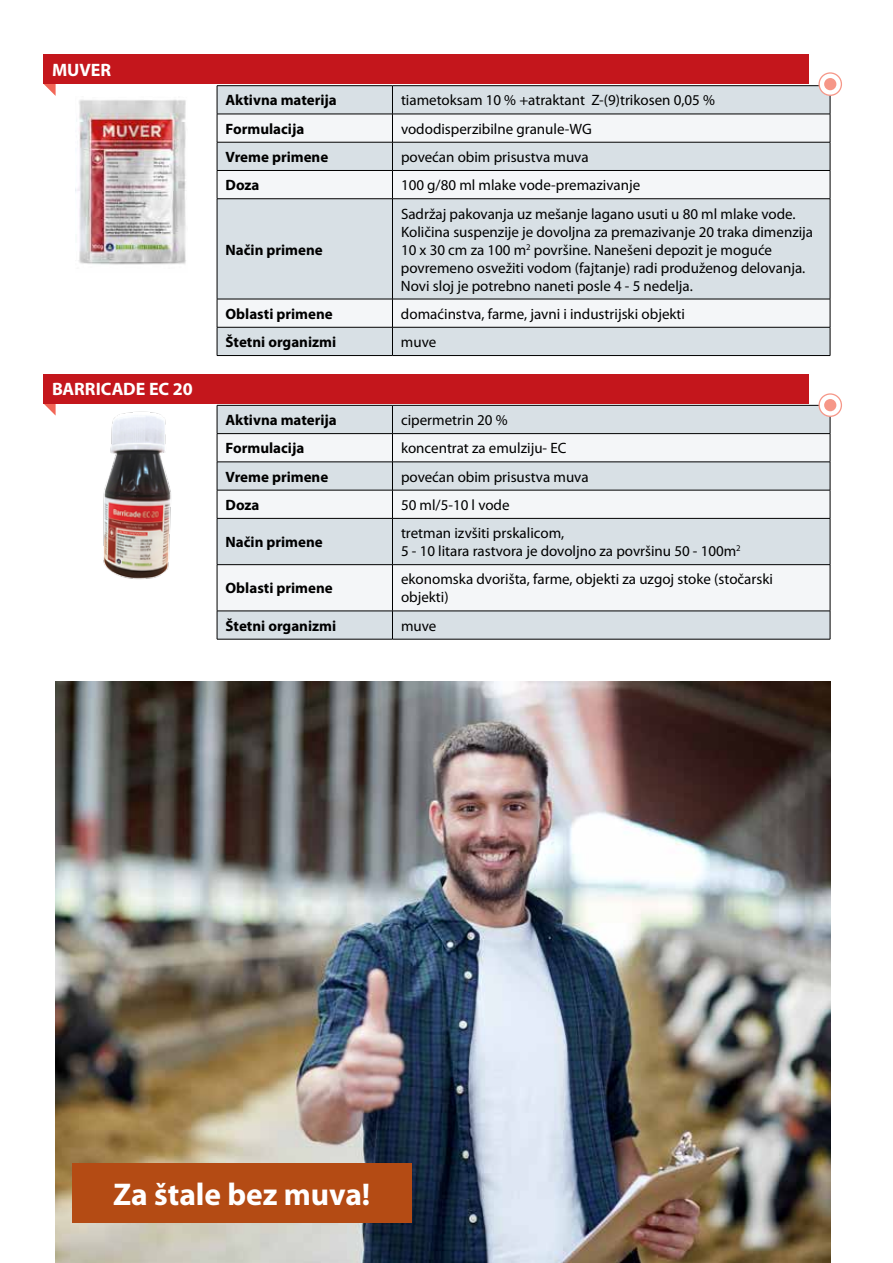
<style>
.page{position:relative;width:893px;height:1263px;background:#fff}
.page>*{position:absolute;margin:0;border:0;box-sizing:border-box;transform-origin:0 0}
.t1{font:700 31.5px "Myriad Pro";letter-spacing:-.005em;color:#fff}
.t2{font:700 18px "Myriad Pro";letter-spacing:-.005em;color:#fff}
.t3{font:15px/18px "Myriad Pro";color:#000}
.t4{font:700 15px "Myriad Pro";color:#000}
</style>
<div class="page">
<img style="left:56px;top:681px;width:774px;height:582px">
<div style="left:218px;top:86px;width:612px;height:269px;background:#d8e0e5"></div>
<svg style="left:218px;top:115px;width:612px;height:212px;fill:#d8e0e5"></svg>
<hr style="left:217px;top:85px;width:175px;height:1px;background:#000">
<hr style="left:392px;top:85px;width:438px;height:1px;background:#000">
<hr style="left:217px;top:114px;width:175px;height:1px;background:#000">
<hr style="left:392px;top:114px;width:438px;height:1px;background:#000">
<hr style="left:217px;top:142px;width:175px;height:1px;background:#000">
<hr style="left:392px;top:142px;width:438px;height:1px;background:#000">
<hr style="left:217px;top:170px;width:175px;height:1px;background:#000">
<svg style="left:217px;top:86px;width:1px;height:112px"></svg>
<hr style="left:392px;top:170px;width:438px;height:1px;background:#000">
<svg style="left:392px;top:86px;width:1px;height:112px"></svg>
<svg style="left:830px;top:96px;width:1px;height:103px"></svg>
<hr style="left:217px;top:198px;width:175px;height:1px;background:#000">
<hr style="left:217px;top:199px;width:1px;height:100px;background:#000">
<hr style="left:392px;top:198px;width:438px;height:1px;background:#000">
<hr style="left:392px;top:199px;width:1px;height:100px;background:#000">
<hr style="left:830px;top:199px;width:1px;height:100px;background:#000">
<hr style="left:217px;top:299px;width:175px;height:1px;background:#000">
<hr style="left:392px;top:299px;width:438px;height:1px;background:#000">
<hr style="left:217px;top:327px;width:175px;height:1px;background:#000">
<svg style="left:217px;top:299px;width:1px;height:56px"></svg>
<hr style="left:392px;top:327px;width:438px;height:1px;background:#000">
<svg style="left:392px;top:299px;width:1px;height:56px"></svg>
<svg style="left:830px;top:299px;width:1px;height:56px"></svg>
<hr style="left:217px;top:355px;width:175px;height:1px;background:#000">
<hr style="left:392px;top:355px;width:438px;height:1px;background:#000">
<svg style="left:44px;top:84px;width:12px;height:12px"></svg>
<svg style="left:44px;top:403px;width:12px;height:13px"></svg>
<div style="left:44px;top:54px;width:765px;height:30px;background:#c4161c"></div>
<div style="left:44px;top:374px;width:765px;height:29px;background:#c4161c"></div>
<div style="left:72px;top:1163px;width:339px;height:60px;background:#b44b14"></div>
<div style="left:218px;top:406px;width:612px;height:233px;background:#d8e0e5"></div>
<svg style="left:218px;top:434px;width:612px;height:177px;fill:#f4f6f8"></svg>
<hr style="left:217px;top:405px;width:175px;height:1px;background:#000">
<hr style="left:392px;top:405px;width:438px;height:1px;background:#000">
<hr style="left:217px;top:433px;width:175px;height:1px;background:#000">
<hr style="left:392px;top:433px;width:438px;height:1px;background:#000">
<hr style="left:217px;top:462px;width:175px;height:1px;background:#000">
<hr style="left:392px;top:462px;width:438px;height:1px;background:#000">
<hr style="left:217px;top:490px;width:175px;height:1px;background:#000">
<svg style="left:217px;top:405px;width:1px;height:113px"></svg>
<hr style="left:392px;top:490px;width:438px;height:1px;background:#000">
<svg style="left:392px;top:405px;width:1px;height:113px"></svg>
<svg style="left:830px;top:417px;width:1px;height:101px"></svg>
<hr style="left:217px;top:518px;width:175px;height:1px;background:#000">
<hr style="left:217px;top:519px;width:1px;height:45px;background:#000">
<hr style="left:392px;top:518px;width:438px;height:1px;background:#000">
<hr style="left:392px;top:519px;width:1px;height:45px;background:#000">
<hr style="left:830px;top:519px;width:1px;height:45px;background:#000">
<hr style="left:217px;top:564px;width:175px;height:1px;background:#000">
<hr style="left:217px;top:565px;width:1px;height:46px;background:#000">
<hr style="left:392px;top:564px;width:438px;height:1px;background:#000">
<hr style="left:392px;top:565px;width:1px;height:46px;background:#000">
<hr style="left:830px;top:565px;width:1px;height:46px;background:#000">
<hr style="left:217px;top:611px;width:175px;height:1px;background:#000">
<svg style="left:217px;top:611px;width:1px;height:28px"></svg>
<hr style="left:392px;top:611px;width:438px;height:1px;background:#000">
<svg style="left:392px;top:611px;width:1px;height:28px"></svg>
<svg style="left:830px;top:611px;width:1px;height:28px"></svg>
<hr style="left:217px;top:639px;width:175px;height:1px;background:#000">
<hr style="left:392px;top:639px;width:438px;height:1px;background:#000">
<img style="left:75px;top:99px;width:111px;height:166px">
<img style="left:94px;top:403px;width:82px;height:176px">
<svg style="left:819px;top:394px;width:22px;height:22px"></svg>
<div style="left:818px;top:393px;width:24px;height:24px;border:1px solid #f69788;border-radius:50%"></div>
<div style="left:824px;top:399px;width:12px;height:12px;background:#f69788;border-radius:50%"></div>
<svg style="left:819px;top:73px;width:22px;height:22px"></svg>
<div style="left:818px;top:72px;width:24px;height:24px;border:1px solid #f69788;border-radius:50%"></div>
<div style="left:824px;top:78px;width:12px;height:12px;background:#f69788;border-radius:50%"></div>
<p class="t2" style="left:52px;top:60px;width:61px">MUVER</p>
<p class="t2" style="left:52px;top:379px;width:142px">BARRICADE EC 20</p>
<p class="t4" style="left:226px;top:92px;width:113px">Aktivna materija</p>
<p class="t3" style="left:401px;top:92px;width:315px">tiametoksam 10 % +atraktant Z-(9)trikosen 0,05 %</p>
<p class="t4" style="left:226px;top:120px;width:80px">Formulacija</p>
<p class="t3" style="left:401px;top:120px;width:192px">vododisperzibilne granule-WG</p>
<p class="t4" style="left:226px;top:149px;width:104px">Vreme primene</p>
<p class="t3" style="left:401px;top:148px;width:189px">povećan obim prisustva muva</p>
<p class="t4" style="left:226px;top:177px;width:35px">Doza</p>
<p class="t3" style="left:401px;top:176px;width:241px">100 g/80 ml mlake vode-premazivanje</p>
<p class="t4" style="left:226px;top:241px;width:99px">Način primene</p>
<p class="t3" style="left:401px;top:205px;width:414px">Sadržaj pakovanja uz mešanje lagano usuti u 80 ml mlake vode.<br>Količina suspenzije je dovoljna za premazivanje 20 traka dimenzija 10 x 30 cm za 100 m<sup>2</sup> površine. Nanešeni depozit je moguće povremeno osvežiti vodom (fajtanje) radi produženog delovanja.<br>Novi sloj je potrebno naneti posle 4 - 5 nedelja.</p>
<p class="t4" style="left:226px;top:305px;width:109px">Oblasti primene</p>
<p class="t3" style="left:401px;top:305px;width:286px">domaćinstva, farme, javni i industrijski objekti</p>
<p class="t4" style="left:226px;top:334px;width:112px">Štetni organizmi</p>
<p class="t3" style="left:401px;top:333px;width:37px">muve</p>
<p class="t4" style="left:226px;top:412px;width:113px">Aktivna materija</p>
<p class="t3" style="left:401px;top:411px;width:108px">cipermetrin 20 %</p>
<p class="t4" style="left:226px;top:440px;width:80px">Formulacija</p>
<p class="t3" style="left:401px;top:440px;width:167px">koncentrat za emulziju- EC</p>
<p class="t4" style="left:226px;top:468px;width:104px">Vreme primene</p>
<p class="t3" style="left:401px;top:468px;width:189px">povećan obim prisustva muva</p>
<p class="t4" style="left:226px;top:496px;width:35px">Doza</p>
<p class="t3" style="left:401px;top:496px;width:110px">50 ml/5-10 l vode</p>
<p class="t4" style="left:226px;top:534px;width:99px">Način primene</p>
<p class="t3" style="left:401px;top:524px;width:341px">tretman izvšiti prskalicom,<br>5 - 10 litara rastvora je dovoljno za površinu 50 - 100m<sup>2</sup></p>
<p class="t4" style="left:226px;top:580px;width:109px">Oblasti primene</p>
<p class="t3" style="left:401px;top:571px;width:374px">ekonomska dvorišta, farme, objekti za uzgoj stoke (stočarski objekti)</p>
<p class="t4" style="left:226px;top:617px;width:112px">Štetni organizmi</p>
<p class="t3" style="left:401px;top:617px;width:37px">muve</p>
<h1 class="t1" style="left:113px;top:1177px;width:259px">Za štale bez muva!</h1>
</div>
